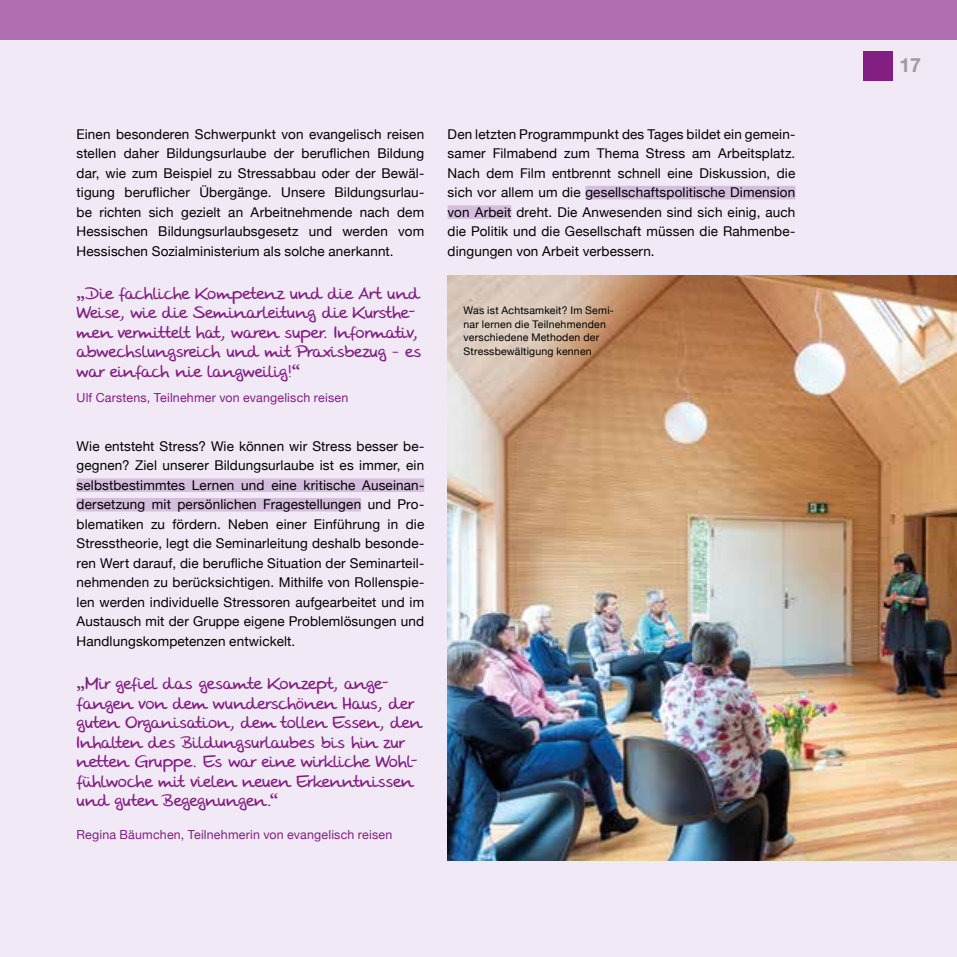
<style>
.page{position:relative;width:957px;height:957px;background:#f1e9f5}
.page>*{position:absolute;margin:0;border:0;box-sizing:border-box;transform-origin:0 0}
.t1{font:700 19.5px "Helvetica Neue";color:#9d9d9c}
.t2{font:18px/19.5px "Stone Handwriting";letter-spacing:.035em;color:#831f82}
.t3{font:13.5px/19.5px "Helvetica Neue";letter-spacing:.01em;color:#000;text-align:justify}
.t4{font:12.45px "Helvetica Neue";letter-spacing:.015em;color:#831f82}
.t5{font:10.5px/13.5px "Helvetica Neue";letter-spacing:.02em;color:#000}
.s1{font-family:"Adobe Garamond Pro";font-weight:700}
</style>
<div class="page">
<img style="left:448px;top:275px;width:509px;height:585px">
<div style="left:0;top:0;width:957px;height:40px;background:#af6fb0"></div>
<div style="left:863px;top:51px;width:30px;height:30px;background:#831f82"></div>
<div style="left:585px;top:186px;width:210px;height:13px;background:#d5bddd"></div>
<div style="left:448px;top:205px;width:63px;height:14px;background:#d5bddd"></div>
<div style="left:77px;top:478px;width:347px;height:14px;background:#d5bddd"></div>
<div style="left:77px;top:498px;width:284px;height:13px;background:#d5bddd"></div>
<p class="t3" style="left:77px;top:125px;width:349px">Einen besonderen Schwerpunkt von evangelisch reisen stellen daher Bildungsurlaube der beruflichen Bildung dar, wie zum Beispiel zu Stressabbau oder der Bewäl&shy;tigung beruflicher Übergänge. Unsere Bildungsurlau&shy;be richten sich gezielt an Arbeitnehmende nach dem Hessischen Bildungsurlaubsgesetz und werden vom Hessischen Sozialministerium als solche anerkannt.</p>
<h2 class="t2" style="left:77px;top:284px;width:346px"><span class="s1">„</span>Die fachliche Kompetenz und die Art und Weise, wie die Seminarleitung die Kursthe&shy;men vermittelt hat, waren super. Informativ, abwechslungsreich und mit Praxisbezug – es war einfach nie langweilig!<span class="s1">“</span></h2>
<p class="t4" style="left:77px;top:388px;width:273px">Ulf Carstens, Teilnehmer von evangelisch reisen</p>
<p class="t3" style="left:77px;top:437px;width:349px">Wie entsteht Stress? Wie können wir Stress besser be&shy;gegnen? Ziel unserer Bildungsurlaube ist es immer, ein selbstbestimmtes Lernen und eine kritische Auseinan&shy;dersetzung mit persönlichen Fragestellungen und Pro&shy;blematiken zu fördern. Neben einer Einführung in die Stresstheorie, legt die Seminarleitung deshalb besonde&shy;ren Wert darauf, die berufliche Situation der Seminarteil&shy;nehmenden zu berücksichtigen. Mithilfe von Rollenspie&shy;len werden individuelle Stressoren aufgearbeitet und im Austausch mit der Gruppe eigene Problemlösungen und Handlungskompetenzen entwickelt.</p>
<p class="t2" style="left:77px;top:674px;width:346px"><span class="s1">„</span>Mir gefiel das gesamte Konzept, ange&shy;fangen von dem wunderschönen Haus, der guten Organisation, dem tollen Essen, den Inhalten des Bildungsurlaubes bis hin zur netten Gruppe. Es war eine wirkliche Wohl&shy;fühlwoche mit vielen neuen Erkenntnissen und guten Begegnungen.<span class="s1">“</span></p>
<p class="t4" style="left:77px;top:825px;width:317px">Regina Bäumchen, Teilnehmerin von evangelisch reisen</p>
<p class="t3" style="left:448px;top:125px;width:349px">Den letzten Programmpunkt des Tages bildet ein gemein&shy;samer Filmabend zum Thema Stress am Arbeitsplatz.<br>Nach dem Film entbrennt schnell eine Diskussion, die sich vor allem um die gesellschaftspolitische Dimension von Arbeit dreht. Die Anwesenden sind sich einig, auch die Politik und die Gesellschaft müssen die Rahmenbe&shy;dingungen von Arbeit verbessern.</p>
<p class="t5" style="left:463px;top:304px;width:152px">Was ist Achtsamkeit? Im Semi&shy;nar lernen die Teilnehmenden verschiedene Methoden der<br>Stressbewältigung kennen</p>
<h1 class="t1" style="left:899px;top:50px;width:23px">17</h1>
</div>
